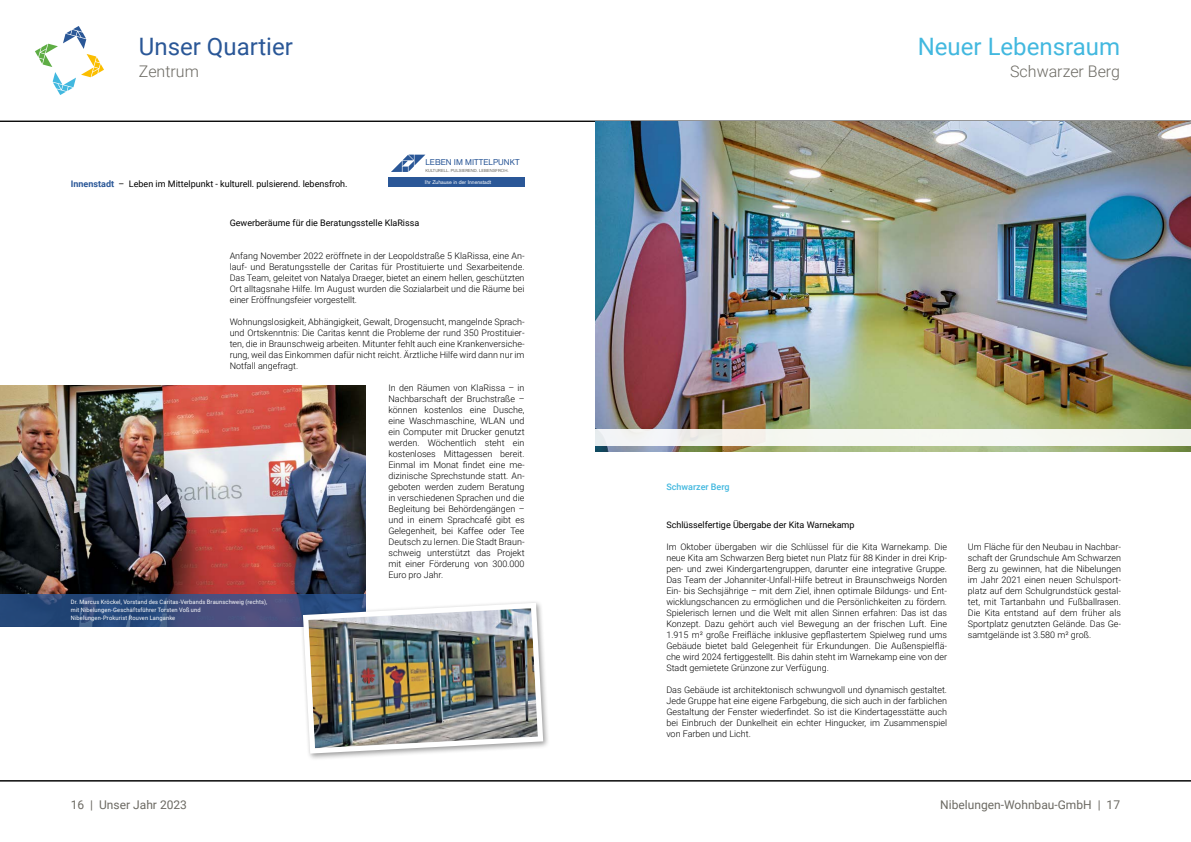
<style>
.page{position:relative;width:1191px;height:842px;background:#fff}
.page>*{position:absolute;margin:0;border:0;box-sizing:border-box;transform-origin:0 0}
.t1{font:24px "Roboto";color:#42b8df}
.t2{font:24px "Roboto";color:#2a5797}
.t3{font:300 16px "Roboto";color:#6c6a63}
.t4{font:12px "Roboto";color:#6c6a63}
.t5{font:300 9px/11px "Roboto";color:#000;text-align:justify}
.t6{font:9px "Roboto";color:#000}
.t7{font:500 9px "Roboto";color:#42b8df}
.t8{font:8.3px "Akzidenz Grotesk";color:#2a5797}
.t9{font:6px/8px "Roboto";letter-spacing:.025em;color:#fff;scale:.95 1}
.t10{font:5.3px "Akzidenz Grotesk";color:#fff}
.t11{font:4.3px "Akzidenz Grotesk";color:#6c6a63}
.s1{font-weight:700;color:#2a5797}
</style>
<div class="page">
<svg style="left:35px;top:26px;width:69px;height:69px"></svg>
<svg style="left:391px;top:155px;width:34px;height:17px"></svg>
<div style="left:388px;top:178px;width:136px;height:9px;background:#2a5797"></div>
<img style="left:0;top:385px;width:366px;height:209px">
<svg style="left:0;top:594px;width:366px;height:33px;background:#354b7b"></svg>
<div style="left:300px;top:599px;width:250px;height:162px;background:#000;opacity:.4"></div>
<img style="left:300px;top:600px;width:246px;height:156px">
<img style="left:595px;top:122px;width:596px;height:329px">
<div style="left:595px;top:429px;width:596px;height:17px;background:#f5f7f2"></div>
<h1 class="t2" style="left:139px;top:30px;width:155px">Unser Quartier</h1>
<h2 class="t3" style="left:139px;top:60px;width:61px">Zentrum</h2>
<p class="t8" style="left:425px;top:158px;width:96px">LEBEN IM MITTELPUNKT</p>
<p class="t11" style="left:425px;top:168px;width:85px">KULTURELL. PULSIEREND. LEBENSFROH.</p>
<p class="t6" style="left:71px;top:177px;width:278px"><span class="s1">Innenstadt</span> – Leben im Mittelpunkt - kulturell. pulsierend. lebensfroh.</p>
<p class="t10" style="left:425px;top:179px;width:68px">Ihr Zuhause in der Innenstadt</p>
<p class="t6" style="left:230px;top:216px;width:191px">Gewerberäume für die Beratungsstelle KlaRissa</p>
<p class="t5" style="left:230px;top:249px;width:296px">Anfang November 2022 eröffnete in der Leopoldstraße 5 KlaRissa, eine An&shy;lauf- und Beratungsstelle der Caritas für Prostituierte und Sexarbeitende.<br>Das Team, geleitet von Natalya Draeger, bietet an einem hellen, geschützten Ort alltagsnahe Hilfe. Im August wurden die Sozialarbeit und die Räume bei einer Eröffnungsfeier vorgestellt.</p>
<p class="t5" style="left:230px;top:315px;width:296px">Wohnungslosigkeit, Abhängigkeit, Gewalt, Drogensucht, mangelnde Sprach&shy;und Ortskenntnis: Die Caritas kennt die Probleme der rund 350 Prostituier&shy;ten, die in Braunschweig arbeiten. Mitunter fehlt auch eine Krankenversiche&shy;rung, weil das Einkommen dafür nicht reicht. Ärztliche Hilfe wird dann nur im Notfall angefragt.</p>
<p class="t5" style="left:388px;top:381px;width:138px">In den Räumen von KlaRissa – in Nachbarschaft der Bruchstraße – können kostenlos eine Dusche, eine Waschmaschine, WLAN und ein Computer mit Drucker genutzt werden. Wöchentlich steht ein kostenloses Mittagessen bereit.<br>Einmal im Monat findet eine me&shy;dizinische Sprechstunde statt. An&shy;geboten werden zudem Beratung in verschiedenen Sprachen und die Begleitung bei Behördengängen – und in einem Sprachcafé gibt es Gelegenheit, bei Kaffee oder Tee Deutsch zu lernen. Die Stadt Braun&shy;schweig unterstützt das Projekt mit einer Förderung von 300.000<br>Euro pro Jahr.</p>
<p class="t9" style="left:71px;top:598px;width:208px">Dr. Marcus Kröckel, Vorstand des Caritas-Verbands Braunschweig (rechts), mit Nibelungen-Geschäftsführer Torsten Voß und<br>Nibelungen-Prokurist Rouven Langanke</p>
<h3 class="t4" style="left:71px;top:796px;width:118px">16 | Unser Jahr 2023</h3>
<h1 class="t1" style="left:917px;top:30px;width:204px">Neuer Lebensraum</h1>
<h2 class="t3" style="left:1010px;top:60px;width:111px">Schwarzer Berg</h2>
<p class="t7" style="left:666px;top:480px;width:65px">Schwarzer Berg</p>
<p class="t6" style="left:666px;top:518px;width:190px">Schlüsselfertige Übergabe der Kita Warnekamp</p>
<p class="t5" style="left:666px;top:541px;width:282px">Im Oktober übergaben wir die Schlüssel für die Kita Warnekamp. Die neue Kita am Schwarzen Berg bietet nun Platz für 88 Kinder in drei Krip&shy;pen- und zwei Kindergartengruppen, darunter eine integrative Gruppe.<br>Das Team der Johanniter-Unfall-Hilfe betreut in Braunschweigs Norden Ein- bis Sechsjährige – mit dem Ziel, ihnen optimale Bildungs- und Ent&shy;wicklungschancen zu ermöglichen und die Persönlichkeiten zu fördern.<br>Spielerisch lernen und die Welt mit allen Sinnen erfahren: Das ist das Konzept. Dazu gehört auch viel Bewegung an der frischen Luft. Eine 1.915 m² große Freifläche inklusive gepflastertem Spielweg rund ums Gebäude bietet bald Gelegenheit für Erkundungen. Die Außenspielflä&shy;che wird 2024 fertiggestellt. Bis dahin steht im Warnekamp eine von der Stadt gemietete Grünzone zur Verfügung.</p>
<p class="t5" style="left:666px;top:684px;width:282px">Das Gebäude ist architektonisch schwungvoll und dynamisch gestaltet.<br>Jede Gruppe hat eine eigene Farbgebung, die sich auch in der farblichen Gestaltung der Fenster wiederfindet. So ist die Kindertagesstätte auch bei Einbruch der Dunkelheit ein echter Hingucker, im Zusammenspiel von Farben und Licht.</p>
<p class="t5" style="left:968px;top:541px;width:155px">Um Fläche für den Neubau in Nachbar&shy;schaft der Grundschule Am Schwarzen Berg zu gewinnen, hat die Nibelungen im Jahr 2021 einen neuen Schulsport&shy;platz auf dem Schulgrundstück gestal&shy;tet, mit Tartanbahn und Fußballrasen.<br>Die Kita entstand auf dem früher als Sportplatz genutzten Gelände. Das Ge&shy;samtgelände ist 3.580 m² groß.</p>
<h3 class="t4" style="left:940px;top:796px;width:181px">Nibelungen-Wohnbau-GmbH | 17</h3>
</div>
